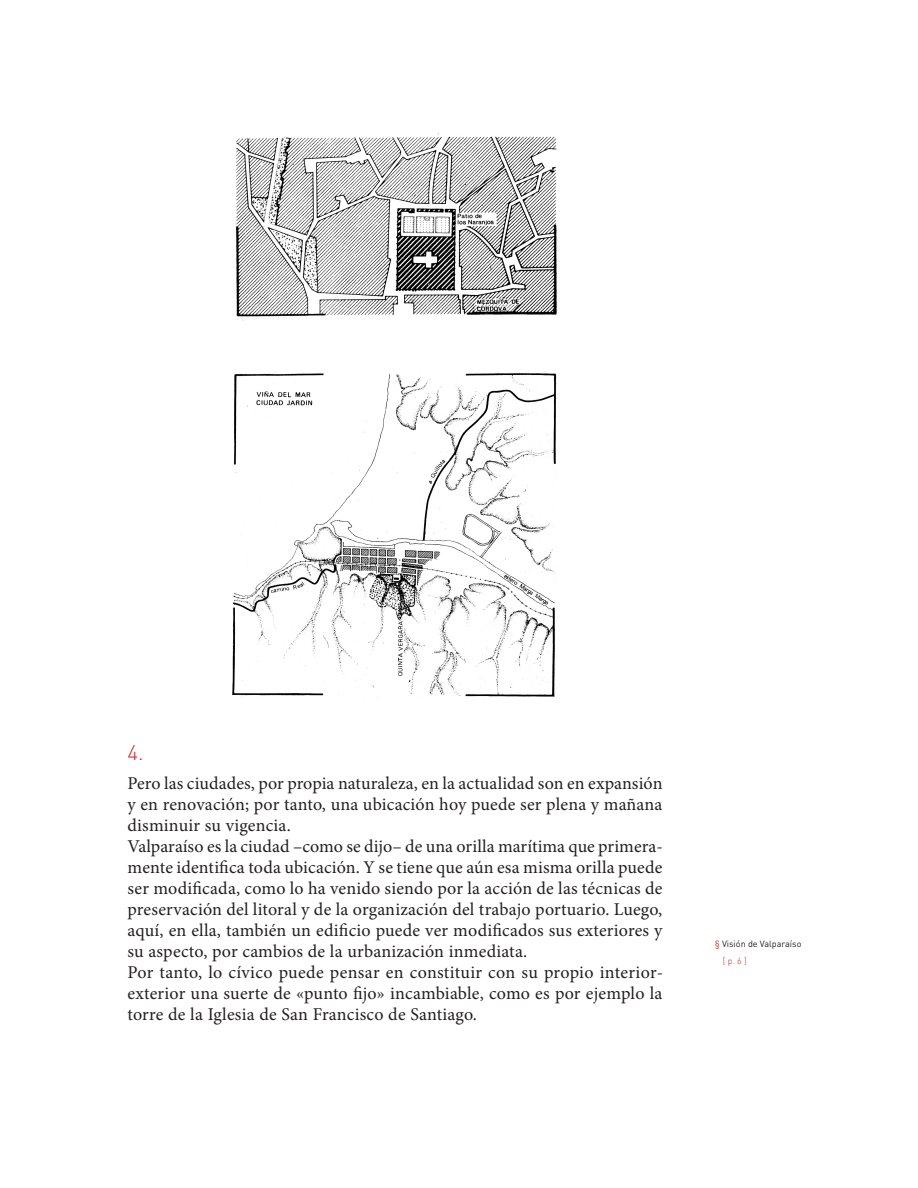
<style>
.page{position:relative;width:918px;height:1188px;background:#fff}
.page>*{position:absolute;margin:0;border:0;box-sizing:border-box;transform-origin:0 0}
.Título_2{font:300 21px "DIN Pro";color:#d1232a}
.Normal_Sin{font:18px/21px "Minion Pro";letter-spacing:.01em;color:#231f20;text-align:justify}
.t1{font:9px "DIN Pro";color:#231f20}
.t2{font:300 9px "DIN Pro";color:#d1232a}
.s1{color:#d1232a}
</style>
<div class="page">
<img style="left:235px;top:134px;width:325px;height:187px">
<img style="left:232px;top:372px;width:325px;height:326px">
<p class="Título_2" style="left:128px;top:738px;width:18px">4.</p>
<p class="Normal_Sin" style="left:128px;top:773px;width:536px">Pero las ciudades, por propia naturaleza, en la actualidad son en expansión y en renovación; por tanto, una ubicación hoy puede ser plena y mañana disminuir su vigencia.</p>
<p class="Normal_Sin" style="left:128px;top:836px;width:537px">Valparaíso es la ciudad –como se dijo– de una orilla marítima que primera&shy;mente identifica toda ubicación. Y se tiene que aún esa misma orilla puede ser modificada, como lo ha venido siendo por la acción de las técnicas de preservación del litoral y de la organización del trabajo portuario. Luego, aquí, en ella, también un edificio puede ver modificados sus exteriores y su aspecto, por cambios de la urbanización inmediata.</p>
<p class="Normal_Sin" style="left:128px;top:962px;width:537px">Por tanto, lo cívico puede pensar en constituir con su propio interior&shy;exterior una suerte de «punto fijo» incambiable, como es por ejemplo la torre de la Iglesia de San Francisco de Santiago.</p>
<p class="t1" style="left:715px;top:937px;width:88px"><span class="s1">§</span> Visión de Valparaíso</p>
<p class="t2" style="left:723px;top:955px;width:25px">[ p. 6 ]</p>
</div>
